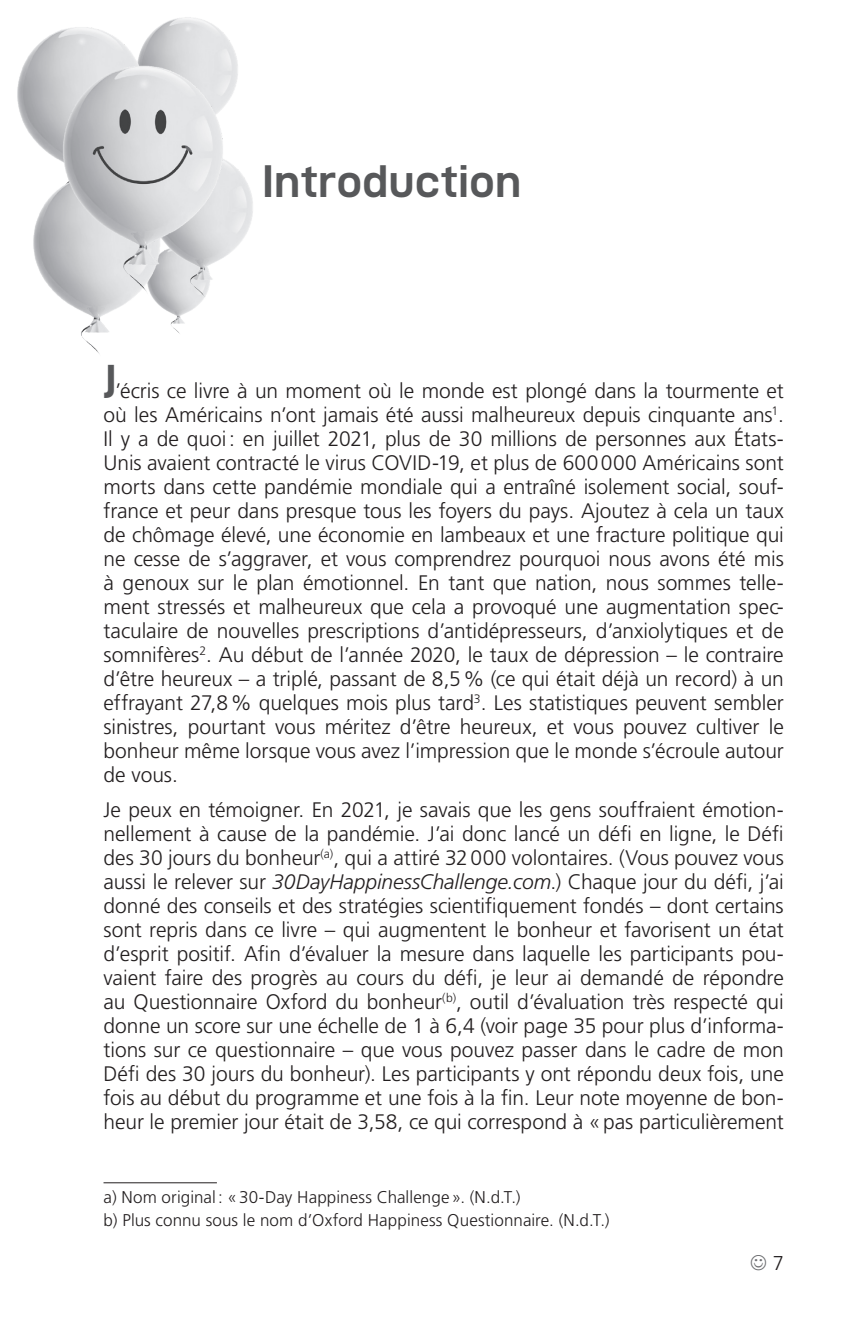
<style>
.page{position:relative;width:862px;height:1329px;background:#fff}
.page>*{position:absolute;margin:0;border:0;box-sizing:border-box;transform-origin:0 0}
.t1{font:48px "D DIN Condensed Bold";color:#57585a}
.t2{font:46px "D DIN Exp Bold";letter-spacing:-.005em;color:#57585a}
.t3{font:300 21px/24px "Frutiger LT Std";letter-spacing:-.005em;color:#231f20;text-align:justify}
.t4{font:300 20px "Frutiger LT Std";color:#231f20}
.t5{font:300 17px/22.8px "Frutiger LT Std";letter-spacing:.005em;color:#231f20}
.s1{font-style:italic}
</style>
<div class="page">
<img style="left:179px;top:299px;width:24px;height:35px">
<img style="left:164px;top:17px;width:73px;height:40px">
<img style="left:179px;top:185px;width:74px;height:114px">
<img style="left:17px;top:23px;width:147px;height:126px">
<img style="left:33px;top:208px;width:146px;height:145px">
<img style="left:43px;top:57px;width:205px;height:239px">
<hr style="left:104px;top:1181px;width:113px;height:1px;background:#231f20">
<h2 class="t2" style="left:262px;top:156px;width:261px">Introduction</h2>
<h1 class="t1" style="left:104px;top:354px;width:14px">J</h1>
<p class="t3" style="left:104px;top:378px;width:682px;text-indent:12px">’écris ce livre à un moment où le monde est plongé dans la tourmente et où les Américains n’ont jamais été aussi malheureux depuis cinquante ans<sup>1</sup>.<br>Il y a de quoi: en juillet 2021, plus de 30 millions de personnes aux États-Unis avaient contracté le virus COVID-19, et plus de 600000 Américains sont morts dans cette pandémie mondiale qui a entraîné isolement social, souf&shy;france et peur dans presque tous les foyers du pays. Ajoutez à cela un taux de chômage élevé, une économie en lambeaux et une fracture politique qui ne cesse de s’aggraver, et vous comprendrez pourquoi nous avons été mis à genoux sur le plan émotionnel. En tant que nation, nous sommes telle&shy;ment stressés et malheureux que cela a provoqué une augmentation spec&shy;taculaire de nouvelles prescriptions d’antidépresseurs, d’anxiolytiques et de somnifères<sup>2</sup>. Au début de l’année 2020, le taux de dépression – le contraire d’être heureux – a triplé, passant de 8,5% (ce qui était déjà un record) à un effrayant 27,8% quelques mois plus tard<sup>3</sup>. Les statistiques peuvent sembler sinistres, pourtant vous méritez d’être heureux, et vous pouvez cultiver le bonheur même lorsque vous avez l’impression que le monde s’écroule autour de vous.</p>
<p class="t3" style="left:104px;top:798px;width:682px">Je peux en témoigner. En 2021, je savais que les gens souffraient émotion&shy;nellement à cause de la pandémie. J’ai donc lancé un défi en ligne, le Défi des 30 jours du bonheur<sup>(a)</sup>, qui a attiré 32000 volontaires. (Vous pouvez vous aussi le relever sur <span class="s1">30DayHappinessChallenge.com</span>.) Chaque jour du défi, j’ai donné des conseils et des stratégies scientifiquement fondés – dont certains sont repris dans ce livre – qui augmentent le bonheur et favorisent un état d’esprit positif. Afin d’évaluer la mesure dans laquelle les participants pou&shy;vaient faire des progrès au cours du défi, je leur ai demandé de répondre au Questionnaire Oxford du bonheur<sup>(b)</sup>, outil d’évaluation très respecté qui donne un score sur une échelle de 1 à 6,4 (voir page 35 pour plus d’informa&shy;tions sur ce questionnaire – que vous pouvez passer dans le cadre de mon Défi des 30 jours du bonheur). Les participants y ont répondu deux fois, une fois au début du programme et une fois à la fin. Leur note moyenne de bon&shy;heur le premier jour était de 3,58, ce qui correspond à «pas particulièrement</p>
<p class="t5" style="left:104px;top:1185px;width:507px">a) Nom original: «30-Day Happiness Challenge». (N.d.T.)<br>b) Plus connu sous le nom d’Oxford Happiness Questionnaire. (N.d.T.)</p>
<p class="t4" style="left:773px;top:1251px;width:13px">7</p>
</div>
